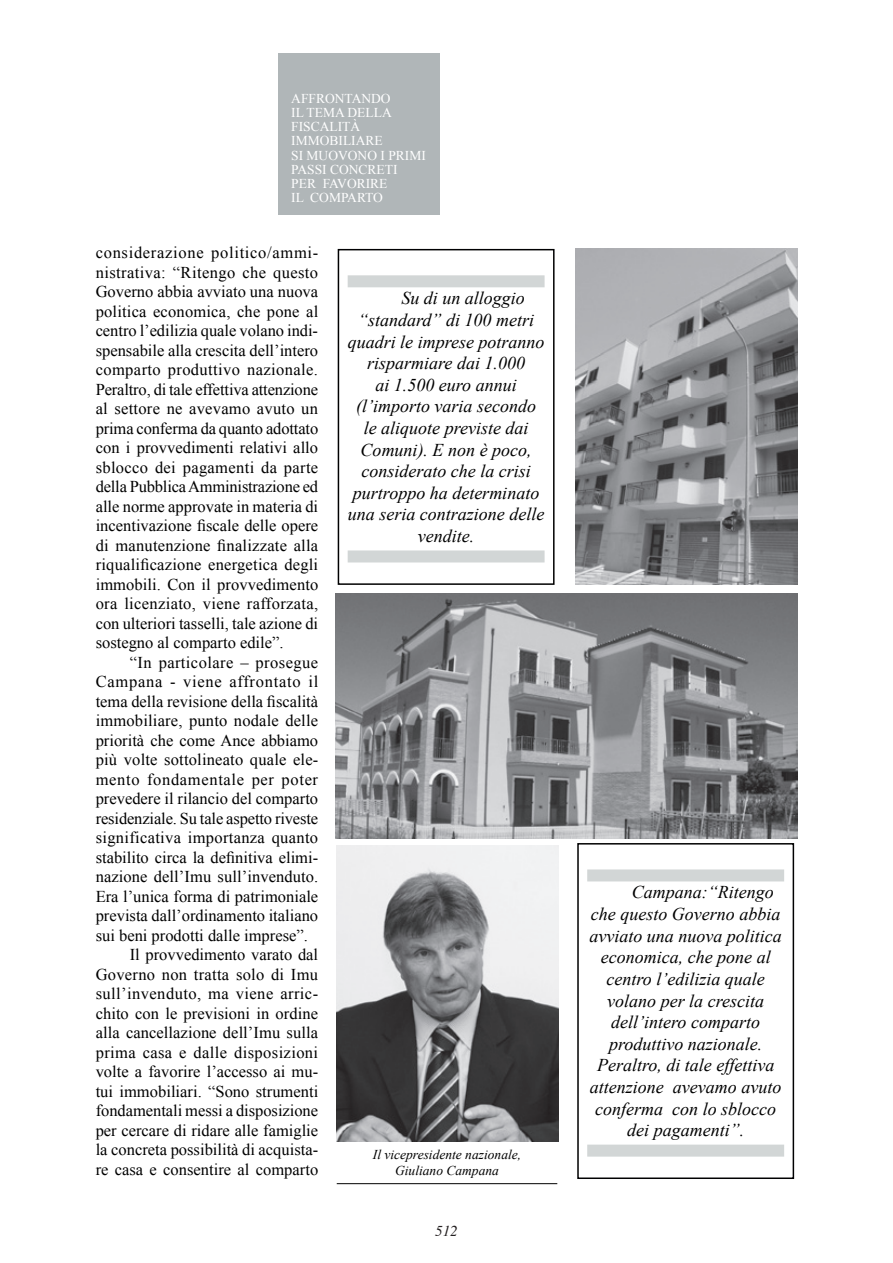
<style>
.page{position:relative;width:893px;height:1263px;background:#fff}
.page>*{position:absolute;margin:0;border:0;box-sizing:border-box;transform-origin:0 0}
.t1{font:italic 18px "Times New Roman";color:#000}
.t2{font:16.5px "Times New Roman";color:#000}
.t3{font:16.5px "Times New Roman";letter-spacing:.025em;color:#000}
.t4{font:16.5px "Times New Roman";letter-spacing:.02em;color:#000}
.t5{font:16.5px "Times New Roman";letter-spacing:.04em;color:#000}
.t6{font:16.5px "Times New Roman";letter-spacing:.045em;color:#000}
.t7{font:italic 15px "Times";color:#231f20}
.t8{font:13.5px/14.2px "Times New Roman";color:#fff}
.t9{font:italic 13.5px/16.2px "Times New Roman";color:#000;text-align:center}
</style>
<div class="page">
<div style="left:348px;top:275px;width:197px;height:12px;background:#d2d6d6"></div>
<div style="left:348px;top:550px;width:197px;height:12px;background:#d2d6d6"></div>
<div style="left:338px;top:249px;width:217px;height:336px;border:2px solid #000001"></div>
<div style="left:587px;top:869px;width:197px;height:12px;background:#d2d6d6"></div>
<div style="left:587px;top:1144px;width:197px;height:12px;background:#d2d6d6"></div>
<div style="left:577px;top:843px;width:217px;height:336px;border:2px solid #000001"></div>
<div style="left:278px;top:54px;width:162px;height:161px;background:#b0b6b8"></div>
<hr style="left:337px;top:1183px;width:220px;height:1px;background:#000001">
<svg style="left:368px;top:1183px;width:156px;height:2px"></svg>
<img style="left:575px;top:249px;width:222px;height:336px">
<img style="left:336px;top:845px;width:222px;height:297px">
<img style="left:336px;top:593px;width:461px;height:246px">
<p class="t8" style="left:291px;top:91px;width:136px">AFFRONTANDO<br>IL TEMA DELLA<br>FISCALITÀ<br>IMMOBILIARE<br>SI MUOVONO I PRIMI<br>PASSI CONCRETI<br>PER FAVORIRE<br>IL COMPARTO</p>
<p class="t5" style="left:96px;top:241px;width:224px">considerazione politico/ammi-</p>
<p class="t3" style="left:96px;top:261px;width:224px">nistrativa: “Ritengo che questo</p>
<p class="t2" style="left:96px;top:280px;width:224px">Governo abbia avviato una nuova</p>
<p class="t2" style="left:96px;top:300px;width:224px">politica economica, che pone al</p>
<p class="t2" style="left:96px;top:319px;width:224px">centro l’edilizia quale volano indi-</p>
<p class="t2" style="left:96px;top:339px;width:224px">spensabile alla crescita dell’intero</p>
<p class="t3" style="left:96px;top:358px;width:224px">comparto produttivo nazionale.</p>
<p class="t2" style="left:96px;top:378px;width:224px">Peraltro, di tale effettiva attenzione</p>
<p class="t2" style="left:96px;top:397px;width:224px">al settore ne avevamo avuto un</p>
<p class="t2" style="left:96px;top:417px;width:224px">prima conferma da quanto adottato</p>
<p class="t2" style="left:96px;top:436px;width:224px">con i provvedimenti relativi allo</p>
<p class="t4" style="left:96px;top:456px;width:224px">sblocco dei pagamenti da parte</p>
<p class="t2" style="left:96px;top:475px;width:224px">della Pubblica Amministrazione ed</p>
<p class="t2" style="left:96px;top:495px;width:224px">alle norme approvate in materia di</p>
<p class="t2" style="left:96px;top:514px;width:224px">incentivazione fiscale delle opere</p>
<p class="t2" style="left:96px;top:534px;width:224px">di manutenzione finalizzate alla</p>
<p class="t2" style="left:96px;top:553px;width:224px">riqualificazione energetica degli</p>
<p class="t2" style="left:96px;top:573px;width:224px">immobili. Con il provvedimento</p>
<p class="t4" style="left:96px;top:592px;width:224px">ora licenziato, viene rafforzata,</p>
<p class="t2" style="left:96px;top:612px;width:224px">con ulteriori tasselli, tale azione di</p>
<p class="t2" style="left:96px;top:631px;width:189px">sostegno al comparto edile”.</p>
<p class="t3" style="left:130px;top:651px;width:190px">“In particolare – prosegue</p>
<p class="t6" style="left:96px;top:670px;width:224px">Campana - viene affrontato il</p>
<p class="t2" style="left:96px;top:690px;width:224px">tema della revisione della fiscalità</p>
<p class="t2" style="left:96px;top:709px;width:224px">immobiliare, punto nodale delle</p>
<p class="t2" style="left:96px;top:729px;width:224px">priorità che come Ance abbiamo</p>
<p class="t2" style="left:96px;top:749px;width:224px">più volte sottolineato quale ele-</p>
<p class="t5" style="left:96px;top:768px;width:224px">mento fondamentale per poter</p>
<p class="t2" style="left:96px;top:788px;width:224px">prevedere il rilancio del comparto</p>
<p class="t2" style="left:96px;top:807px;width:224px">residenziale. Su tale aspetto riveste</p>
<p class="t4" style="left:96px;top:827px;width:224px">significativa importanza quanto</p>
<p class="t2" style="left:96px;top:846px;width:224px">stabilito circa la definitiva elimi-</p>
<p class="t2" style="left:96px;top:866px;width:224px">nazione dell’Imu sull’invenduto.</p>
<p class="t2" style="left:96px;top:885px;width:224px">Era l’unica forma di patrimoniale</p>
<p class="t2" style="left:96px;top:905px;width:224px">prevista dall’ordinamento italiano</p>
<p class="t2" style="left:96px;top:924px;width:214px">sui beni prodotti dalle imprese”.</p>
<p class="t2" style="left:130px;top:944px;width:190px">Il provvedimento varato dal</p>
<p class="t2" style="left:96px;top:963px;width:224px">Governo non tratta solo di Imu</p>
<p class="t3" style="left:96px;top:983px;width:224px">sull’invenduto, ma viene arric-</p>
<p class="t2" style="left:96px;top:1002px;width:224px">chito con le previsioni in ordine</p>
<p class="t2" style="left:96px;top:1022px;width:224px">alla cancellazione dell’Imu sulla</p>
<p class="t3" style="left:96px;top:1041px;width:224px">prima casa e dalle disposizioni</p>
<p class="t2" style="left:96px;top:1061px;width:224px">volte a favorire l’accesso ai mu-</p>
<p class="t2" style="left:96px;top:1080px;width:224px">tui immobiliari. “Sono strumenti</p>
<p class="t2" style="left:96px;top:1100px;width:224px">fondamentali messi a disposizione</p>
<p class="t2" style="left:96px;top:1119px;width:224px">per cercare di ridare alle famiglie</p>
<p class="t2" style="left:96px;top:1139px;width:224px">la concreta possibilità di acquista-</p>
<p class="t2" style="left:96px;top:1158px;width:224px">re casa e consentire al comparto</p>
<p class="t1" style="left:401px;top:286px;width:125px">Su di un alloggio</p>
<p class="t1" style="left:358px;top:307px;width:177px">“standard” di 100 metri</p>
<p class="t1" style="left:348px;top:329px;width:198px">quadri le imprese potranno</p>
<p class="t1" style="left:367px;top:351px;width:159px">risparmiare dai 1.000</p>
<p class="t1" style="left:375px;top:372px;width:143px">ai 1.500 euro annui</p>
<p class="t1" style="left:356px;top:394px;width:181px">(l’importo varia secondo</p>
<p class="t1" style="left:364px;top:415px;width:166px">le aliquote previste dai</p>
<p class="t1" style="left:361px;top:437px;width:172px">Comuni). E non è poco,</p>
<p class="t1" style="left:361px;top:459px;width:171px">considerato che la crisi</p>
<p class="t1" style="left:353px;top:480px;width:188px">purtroppo ha determinato</p>
<p class="t1" style="left:348px;top:502px;width:198px">una seria contrazione delle</p>
<p class="t1" style="left:418px;top:523px;width:58px">vendite.</p>
<p class="t9" style="left:373px;top:1146px;width:150px">Il vicepresidente nazionale,<br>Giuliano Campana</p>
<p class="t7" style="left:435px;top:1218px;width:24px">512</p>
<p class="t1" style="left:632px;top:880px;width:144px">Campana:“Ritengo</p>
<p class="t1" style="left:591px;top:902px;width:191px">che questo Governo abbia</p>
<p class="t1" style="left:589px;top:923px;width:194px">avviato una nuova politica</p>
<p class="t1" style="left:601px;top:945px;width:171px">economica, che pone al</p>
<p class="t1" style="left:606px;top:966px;width:160px">centro l’edilizia quale</p>
<p class="t1" style="left:607px;top:988px;width:158px">volano per la crescita</p>
<p class="t1" style="left:611px;top:1010px;width:150px">dell’intero comparto</p>
<p class="t1" style="left:609px;top:1031px;width:155px">produttivo nazionale.</p>
<p class="t1" style="left:597px;top:1053px;width:179px">Peraltro, di tale effettiva</p>
<p class="t1" style="left:590px;top:1074px;width:193px">attenzione avevamo avuto</p>
<p class="t1" style="left:595px;top:1096px;width:182px">conferma con lo sblocco</p>
<p class="t1" style="left:627px;top:1118px;width:118px">dei pagamenti”.</p>
</div>
